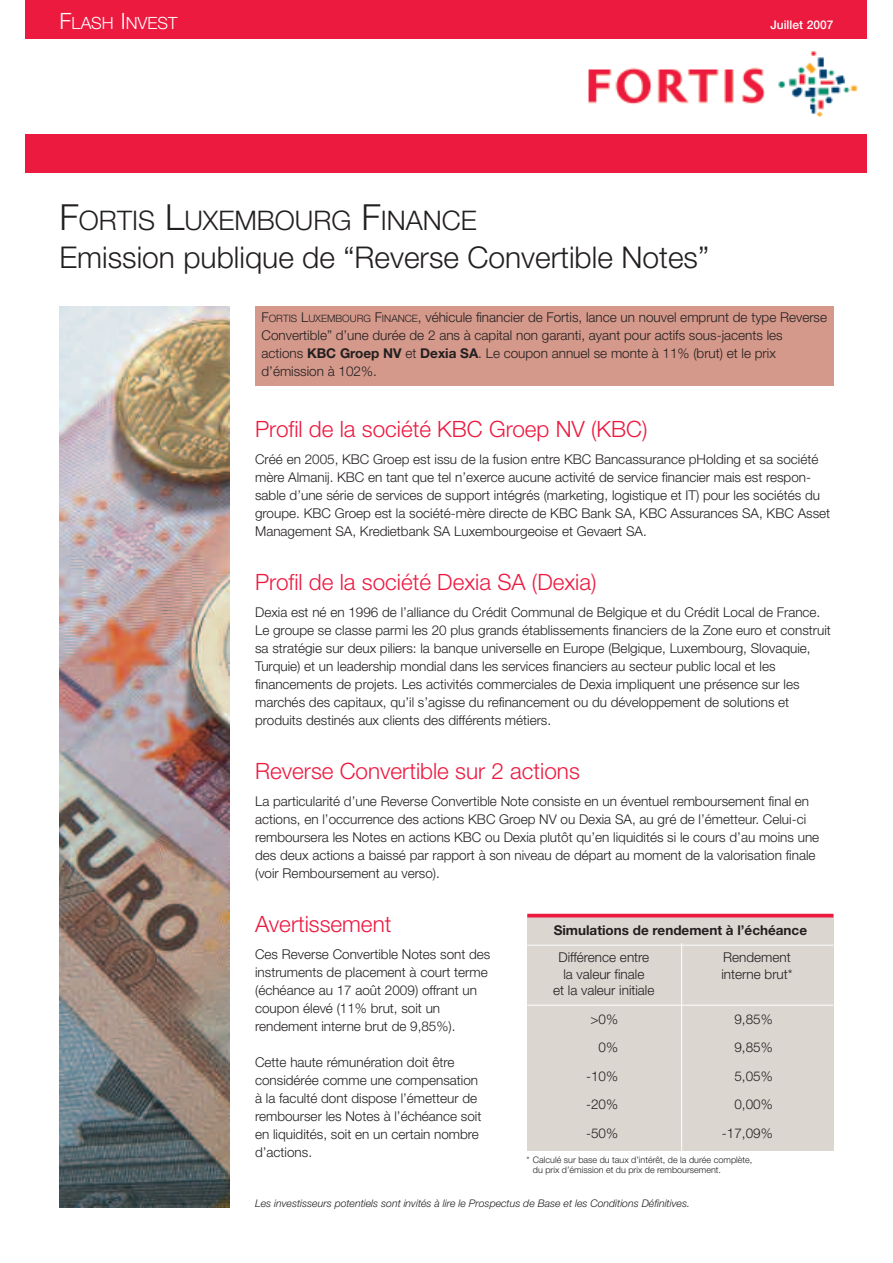
<style>
.page{position:relative;width:893px;height:1263px;background:#fff}
.page>*{position:absolute;margin:0;border:0;box-sizing:border-box;transform-origin:0 0}
.t1{font:300 30px "Helvetica Neue";color:#231f20}
.t2{font:300 27px "Helvetica Neue";color:#231f20}
.t3{font:300 22.5px "Helvetica Neue";color:#ed1a40}
.t4{font:300 16.8px "Helvetica Neue";color:#fff}
.t5{font:300 13.5px/18px "Helvetica Neue";color:#231f20}
.t6{font:700 13.5px "Helvetica Neue";color:#231f20}
.t7{font:500 12px "Helvetica Neue";color:#fff}
.t8{font:italic 300 10.5px "Helvetica Neue";color:#231f20}
.t9{font:300 9px/10.5px "Helvetica Neue";color:#231f20}
.s1{font-size:22.5px}
.s2{font-size:36px}
.s3{font-size:10.2px}
.s4{font-weight:700}
</style>
<div class="page">
<img style="left:588px;top:51px;width:270px;height:66px">
<div style="left:26px;top:0;width:841px;height:38px;background:#ed1a40"></div>
<div style="left:26px;top:135px;width:841px;height:38px;background:#ed1a40"></div>
<div style="left:255px;top:306px;width:578px;height:79px;background:#d4998b"></div>
<img style="left:60px;top:306px;width:170px;height:902px">
<div style="left:527px;top:915px;width:306px;height:235px;background:#dbd6d0"></div>
<hr style="left:527px;top:945px;width:306px;height:1px;background:#fff">
<hr style="left:527px;top:1005px;width:306px;height:1px;background:#fff">
<hr style="left:681px;top:943px;width:1px;height:210px;background:#fff">
<hr style="left:527px;top:914px;width:306px;height:3px;background:#ed1a40">
<p class="t4" style="left:60px;top:17px;width:120px"><span class="s1">F</span>LASH <span class="s1">I</span>NVEST</p>
<p class="t7" style="left:770px;top:20px;width:65px">Juillet 2007</p>
<h2 class="t2" style="left:60px;top:210px;width:419px"><span class="s2">F</span>ORTIS <span class="s2">L</span>UXEMBOURG <span class="s2">F</span>INANCE</h2>
<h1 class="t1" style="left:60px;top:246px;width:651px">Emission publique de “Reverse Convertible Notes”</h1>
<p class="t5" style="left:261px;top:310px;width:567px">F<span class="s3">ORTIS</span> L<span class="s3">UXEMBOURG</span> F<span class="s3">INANCE</span>, véhicule financier de Fortis, lance un nouvel emprunt de type Reverse Convertible” d’une durée de 2 ans à capital non garanti, ayant pour actifs sous-jacents les actions <span class="s4">KBC Groep NV</span> et <span class="s4">Dexia SA</span>. Le coupon annuel se monte à 11% (brut) et le prix d’émission à 102%.</p>
<h3 class="t3" style="left:255px;top:421px;width:394px">Profil de la société KBC Groep NV (KBC)</h3>
<p class="t5" style="left:255px;top:451px;width:576px">Créé en 2005, KBC Groep est issu de la fusion entre KBC Bancassurance pHolding et sa société mère Almanij. KBC en tant que tel n’exerce aucune activité de service financier mais est respon&shy;sable d’une série de services de support intégrés (marketing, logistique et IT) pour les sociétés du groupe. KBC Groep est la société-mère directe de KBC Bank SA, KBC Assurances SA, KBC Asset Management SA, Kredietbank SA Luxembourgeoise et Gevaert SA.</p>
<h3 class="t3" style="left:255px;top:574px;width:343px">Profil de la société Dexia SA (Dexia)</h3>
<p class="t5" style="left:255px;top:604px;width:577px">Dexia est né en 1996 de l’alliance du Crédit Communal de Belgique et du Crédit Local de France.<br>Le groupe se classe parmi les 20 plus grands établissements financiers de la Zone euro et construit sa stratégie sur deux piliers: la banque universelle en Europe (Belgique, Luxembourg, Slovaquie, Turquie) et un leadership mondial dans les services financiers au secteur public local et les financements de projets. Les activités commerciales de Dexia impliquent une présence sur les marchés des capitaux, qu’il s’agisse du refinancement ou du développement de solutions et produits destinés aux clients des différents métiers.</p>
<h3 class="t3" style="left:255px;top:763px;width:326px">Reverse Convertible sur 2 actions</h3>
<p class="t5" style="left:255px;top:793px;width:566px">La particularité d’une Reverse Convertible Note consiste en un éventuel remboursement final en actions, en l’occurrence des actions KBC Groep NV ou Dexia SA, au gré de l’émetteur. Celui-ci remboursera les Notes en actions KBC ou Dexia plutôt qu’en liquidités si le cours d’au moins une des deux actions a baissé par rapport à son niveau de départ au moment de la valorisation finale (voir Remboursement au verso).</p>
<h3 class="t3" style="left:255px;top:916px;width:138px">Avertissement</h3>
<p class="t5" style="left:255px;top:946px;width:237px">Ces Reverse Convertible Notes sont des instruments de placement à court terme (échéance au 17 août 2009) offrant un coupon élevé (11% brut, soit un rendement interne brut de 9,85%).</p>
<p class="t5" style="left:255px;top:1054px;width:228px">Cette haute rémunération doit être considérée comme une compensation à la faculté dont dispose l’émetteur de rembourser les Notes à l’échéance soit en liquidités, soit en un certain nombre d’actions.</p>
<p class="t6" style="left:554px;top:925px;width:255px">Simulations de rendement à l’échéance</p>
<p class="t5" style="left:558px;top:949px;width:92px">Différence entre</p>
<p class="t5" style="left:723px;top:949px;width:69px">Rendement</p>
<p class="t5" style="left:563px;top:966px;width:83px">la valeur finale</p>
<p class="t5" style="left:721px;top:966px;width:73px">interne brut*</p>
<p class="t5" style="left:553px;top:977px;width:103px;line-height:28.5px;text-align:center">et la valeur initiale &gt;0%</p>
<p class="t5" style="left:734px;top:1011px;width:40px">9,85%</p>
<p class="t5" style="left:598px;top:1039px;width:21px">0%</p>
<p class="t5" style="left:734px;top:1039px;width:40px">9,85%</p>
<p class="t5" style="left:586px;top:1068px;width:34px">-10%</p>
<p class="t5" style="left:734px;top:1068px;width:40px">5,05%</p>
<p class="t5" style="left:586px;top:1096px;width:34px">-20%</p>
<p class="t5" style="left:734px;top:1096px;width:40px">0,00%</p>
<p class="t5" style="left:586px;top:1125px;width:34px">-50%</p>
<p class="t5" style="left:722px;top:1125px;width:52px">-17,09%</p>
<p class="t9" style="left:533px;top:1155px;width:221px;text-indent:-6px">* Calculé sur base du taux d’intérêt, de la durée complète, du prix d’émission et du prix de remboursement.</p>
<p class="t8" style="left:255px;top:1200px;width:436px">Les investisseurs potentiels sont invités à lire le Prospectus de Base et les Conditions Définitives.</p>
</div>
